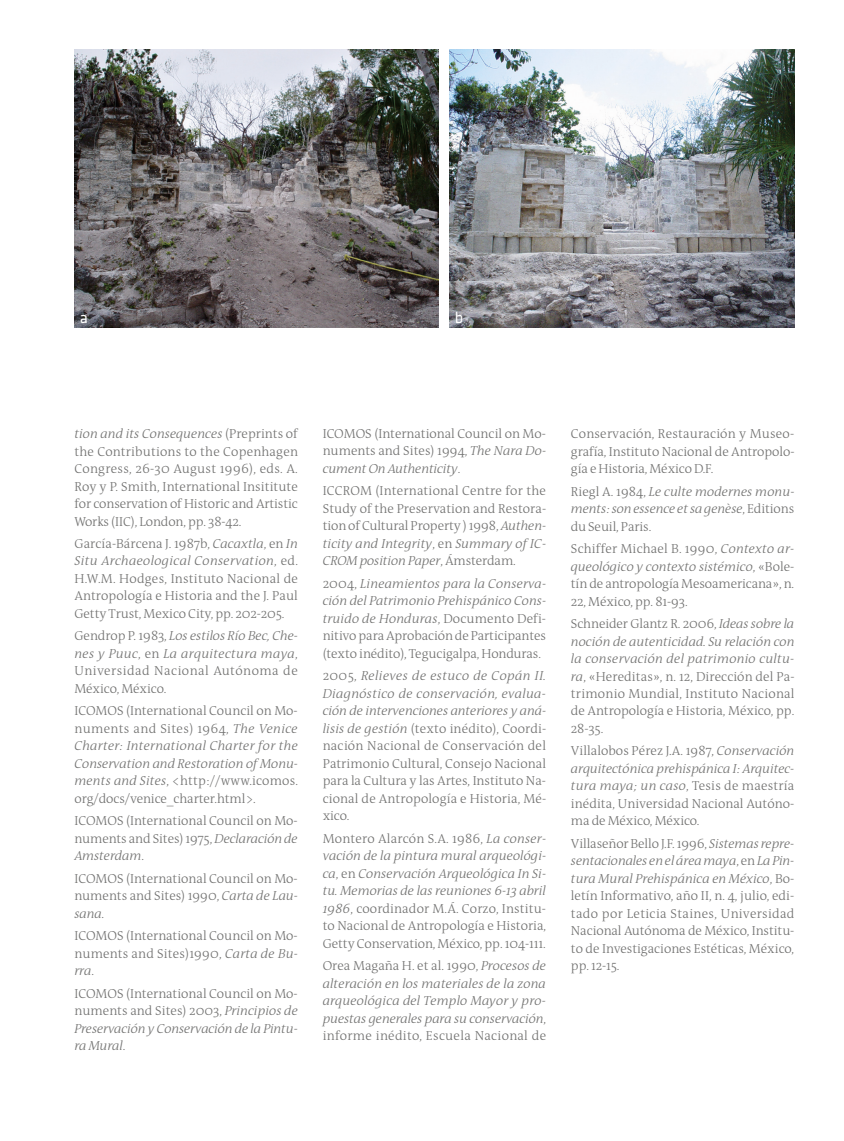
<style>
.page{position:relative;width:844px;height:1141px;background:#fff}
.page>*{position:absolute;margin:0;border:0;box-sizing:border-box;transform-origin:0 0}
.t1{font:16.28px "Klavika";color:#fff}
.t2{font:300 13.12px/17.5px "The Antiqua B3";letter-spacing:-.005em;color:#70706f}
.t3{font:italic 300 13.12px/17.5px "The Antiqua B3 i";color:#70706f}
.t4{font:italic 300 13.12px/17.5px "The Antiqua B3 i";letter-spacing:.02em;color:#70706f}
.t5{font:300 13.12px/17.5px "The Antiqua B3";letter-spacing:.035em;color:#70706f}
.t6{font:300 13.12px "The Antiqua B3";letter-spacing:.015em;color:#70706f}
.t7{font:300 13.12px "The Antiqua B3";letter-spacing:.02em;color:#70706f}
.s1{font-family:"The Antiqua B3";font-style:normal}
.s2{font-family:"The Antiqua B3 i";font-style:italic}
</style>
<div class="page">
<img style="left:74px;top:50px;width:365px;height:278px">
<img style="left:450px;top:50px;width:344px;height:278px">
<p class="t1" style="left:80px;top:308px;width:10px">a</p>
<p class="t1" style="left:454px;top:308px;width:10px">b</p>
<p class="t3" style="left:74px;top:425px;width:225px">tion and its Consequences <span class="s1">(Preprints of</span></p>
<p class="t2" style="left:74px;top:443px;width:225px;text-align:justify">the Contributions to the Copenhagen Congress, 26-30 August 1996), eds. A.<br>Roy y P. Smith, International Insititute for conservation of Historic and Artistic Works (IIC), London, pp. 38-42.</p>
<p class="t2" style="left:74px;top:535px;width:225px">García-Bárcena J. 1987b, <span class="s2">Cacaxtla</span>, en <span class="s2">In</span></p>
<p class="t4" style="left:74px;top:553px;width:225px">Situ Archaeological Conservation<span class="s1">, ed.</span></p>
<p class="t2" style="left:74px;top:570px;width:225px;text-align:justify">H.W.M. Hodges, Instituto Nacional de Antropología e Historia and the J. Paul Getty Trust, Mexico City, pp. 202-205.</p>
<p class="t4" style="left:74px;top:628px;width:225px"><span class="s1">Gendrop P. 1983,</span> Los estilos Río Bec, Che&shy;nes y Puuc<span class="s1">, en</span> La arquitectura maya<span class="s1">,</span></p>
<p class="t5" style="left:74px;top:663px;width:225px">Universidad Nacional Autónoma de<br>México, México.</p>
<p class="t2" style="left:74px;top:703px;width:225px">ICOMOS (International Council on Mo&shy;numents and Sites) 1964, <span class="s2">The Venice</span></p>
<p class="t3" style="left:74px;top:738px;width:225px">Charter: International Charter for the<br>Conservation and Restoration of Monu-</p>
<p class="t2" style="left:74px;top:773px;width:225px"><span class="s2">ments and Sites</span>, &lt;http://www.icomos. org/docs/venice_charter.html&gt;.</p>
<p class="t2" style="left:74px;top:813px;width:225px">ICOMOS (International Council on Mo&shy;numents and Sites) 1975, <span class="s2">Declaración de</span></p>
<p class="t3" style="left:74px;top:848px;width:71px">Amsterdam<span class="s1">.</span></p>
<p class="t2" style="left:74px;top:870px;width:225px">ICOMOS (International Council on Mo&shy;numents and Sites) 1990, <span class="s2">Carta de Lau-</span></p>
<p class="t3" style="left:74px;top:905px;width:31px">sana<span class="s1">.</span></p>
<p class="t2" style="left:74px;top:928px;width:225px">ICOMOS (International Council on Mo&shy;numents and Sites)1990, <span class="s2">Carta de Bu-</span></p>
<p class="t3" style="left:74px;top:963px;width:21px">rra<span class="s1">.</span></p>
<p class="t2" style="left:74px;top:985px;width:225px">ICOMOS (International Council on Mo&shy;numents and Sites) 2003, <span class="s2">Principios de</span></p>
<p class="t3" style="left:74px;top:1020px;width:225px">Preservación y Conservación de la Pintu&shy;ra Mural<span class="s1">.</span></p>
<p class="t2" style="left:322px;top:425px;width:225px">ICOMOS (International Council on Mo&shy;numents and Sites) 1994, <span class="s2">The Nara Do-</span></p>
<p class="t3" style="left:322px;top:460px;width:139px">cument On Authenticity<span class="s1">.</span></p>
<p class="t2" style="left:322px;top:483px;width:225px;text-align:justify">ICCROM (International Centre for the Study of the Preservation and Restora&shy;tion of Cultural Property ) 1998, <span class="s2">Authen-</span></p>
<p class="t3" style="left:322px;top:535px;width:225px">ticity and Integrity<span class="s1">, en</span> Summary of IC-<br>CROM position Paper<span class="s1">, Ámsterdam.</span></p>
<p class="t3" style="left:322px;top:575px;width:225px;text-align:justify"><span class="s1">2004,</span> Lineamientos para la Conserva&shy;ción del Patrimonio Prehispánico Cons&shy;truido de Honduras<span class="s1">, Documento Defi-</span></p>
<p class="t2" style="left:322px;top:628px;width:225px">nitivo para Aprobación de Participantes (texto inédito), Tegucigalpa, Honduras.</p>
<p class="t3" style="left:322px;top:668px;width:225px;text-align:justify"><span class="s1">2005,</span> Relieves de estuco de Copán II.<br>Diagnóstico de conservación, evalua&shy;ción de intervenciones anteriores y aná-</p>
<p class="t2" style="left:322px;top:720px;width:225px;text-align:justify"><span class="s2">lisis de gestión</span> (texto inédito), Coordi&shy;nación Nacional de Conservación del Patrimonio Cultural, Consejo Nacional para la Cultura y las Artes, Instituto Na&shy;cional de Antropología e Historia, Mé&shy;xico.</p>
<p class="t6" style="left:322px;top:831px;width:225px">Montero Alarcón S.A. 1986, <span class="s2">La conser-</span></p>
<p class="t3" style="left:322px;top:847px;width:225px;text-align:justify">vación de la pintura mural arqueológi&shy;ca<span class="s1">, en</span> Conservación Arqueológica In Si&shy;tu. Memorias de las reuniones 6-13 abril</p>
<p class="t2" style="left:322px;top:900px;width:225px;text-align:justify"><span class="s2">1986</span>, coordinador M.Á. Corzo, Institu&shy;to Nacional de Antropología e Historia, Getty Conservation, México, pp. 104-111.</p>
<p class="t2" style="left:322px;top:957px;width:225px">Orea Magaña H. et al. 1990, <span class="s2">Procesos de</span></p>
<p class="t3" style="left:322px;top:975px;width:225px;text-align:justify">alteración en los materiales de la zona arqueológica del Templo Mayor y pro&shy;puestas generales para su conservación<span class="s1">,</span></p>
<p class="t7" style="left:322px;top:1029px;width:225px">informe inédito, Escuela Nacional de</p>
<p class="t2" style="left:570px;top:426px;width:225px;text-align:justify">Conservación, Restauración y Museo&shy;grafía, Instituto Nacional de Antropolo&shy;gía e Historia, México D.F.</p>
<p class="t3" style="left:570px;top:483px;width:225px"><span class="s1">Riegl A. 1984,</span> Le culte modernes monu&shy;ments: son essence et sa genèse<span class="s1">, Editions</span></p>
<p class="t2" style="left:570px;top:516px;width:225px;line-height:22.4px">du Seuil, Paris.<br>Schiffer Michael B. 1990, <span class="s2">Contexto ar-</span></p>
<p class="t3" style="left:570px;top:558px;width:225px">queológico y contexto sistémico<span class="s1">, «Bole-</span></p>
<p class="t2" style="left:570px;top:575px;width:225px">tín de antropología Mesoamericana», n.<br>22, México, pp. 81-93.</p>
<p class="t2" style="left:570px;top:615px;width:225px">Schneider Glantz R. 2006, <span class="s2">Ideas sobre la</span></p>
<p class="t3" style="left:570px;top:633px;width:225px">noción de autenticidad. Su relación con la conservación del patrimonio cultu-</p>
<p class="t2" style="left:570px;top:668px;width:225px;text-align:justify"><span class="s2">ra</span>, «Hereditas», n. 12, Dirección del Pa&shy;trimonio Mundial, Instituto Nacional de Antropología e Historia, México, pp.<br>28-35.</p>
<p class="t2" style="left:570px;top:743px;width:225px">Villalobos Pérez J.A. 1987, <span class="s2">Conservación</span></p>
<p class="t3" style="left:570px;top:760px;width:225px">arquitectónica prehispánica I: Arquitec-</p>
<p class="t2" style="left:570px;top:778px;width:225px;text-align:justify"><span class="s2">tura maya; un caso</span>, Tesis de maestría inédita, Universidad Nacional Autóno&shy;ma de México, México.</p>
<p class="t2" style="left:570px;top:835px;width:225px">Villaseñor Bello J.F. 1996, <span class="s2">Sistemas repre-</span></p>
<p class="t3" style="left:570px;top:853px;width:225px">sentacionales en el área maya<span class="s1">, en</span> La Pin&shy;tura Mural Prehispánica en México<span class="s1">, Bo-</span></p>
<p class="t2" style="left:570px;top:888px;width:225px;text-align:justify">letín Informativo, año II, n. 4, julio, edi&shy;tado por Leticia Staines, Universidad Nacional Autónoma de México, Institu&shy;to de Investigaciones Estéticas, México, pp. 12-15.</p>
</div>
